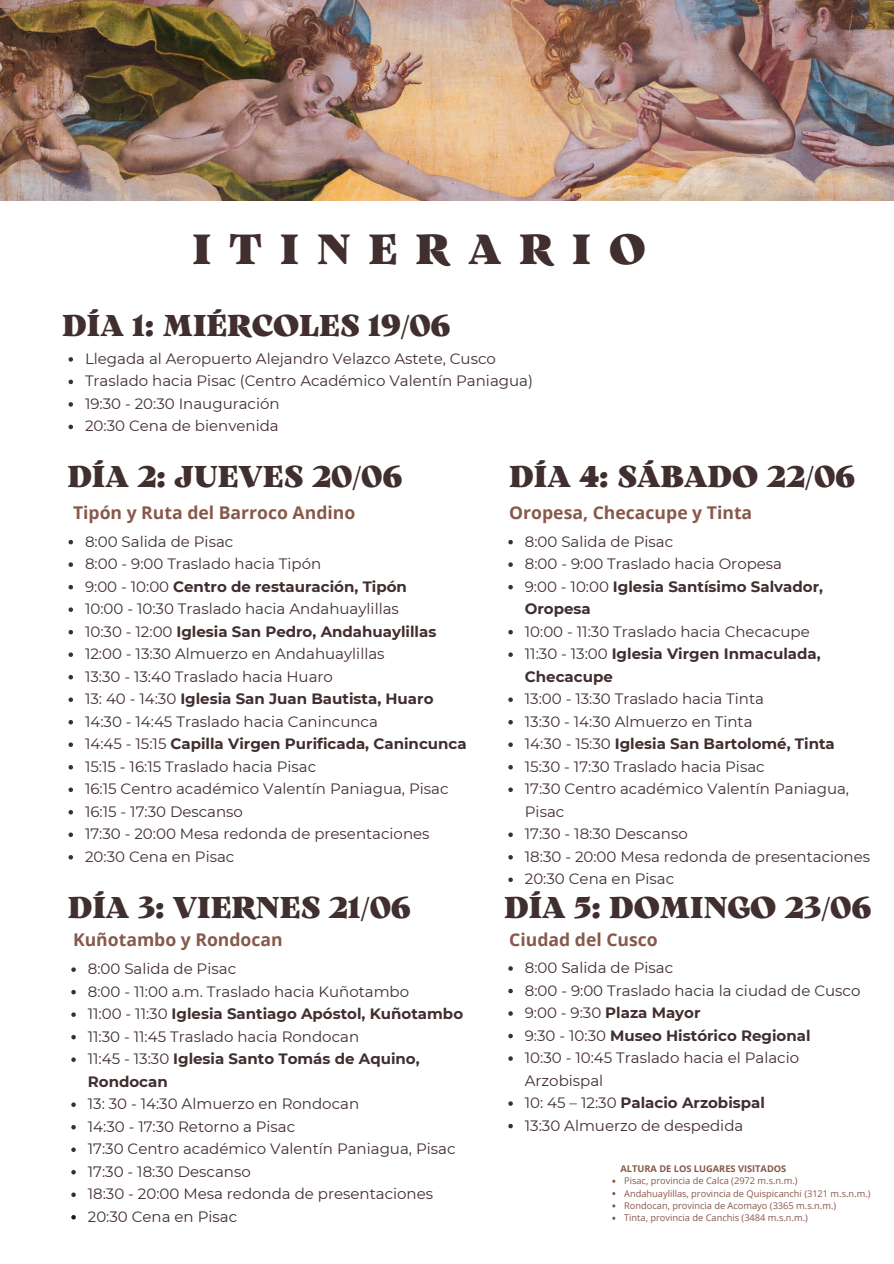
<style>
.page{position:relative;width:894px;height:1264px;background:#fff}
.page>*{position:absolute;margin:0;border:0;box-sizing:border-box;transform-origin:0 0}
.t1{font:800 42px "Arsenica Antiqua";letter-spacing:.435em;color:#412e2f}
.t2{font:800 30px "Arsenica Antiqua";color:#412e2f}
.t3{font:700 17.55px "Open Sans";color:#88594a}
.t4{font:15px/22.5px "Montserrat";color:#412e2f}
.t5{font:700 15px/22.5px "Montserrat";color:#412e2f}
.t6{font:9.3px "Open Sans";color:#88594a}
.t7{font:700 9.3px "Open Sans";color:#88594a}
.s1{font-weight:400}
</style>
<div class="page">
<img style="left:0;top:0;width:893px;height:201px">
<svg style="left:68px;top:357px;width:5px;height:4px"></svg>
<svg style="left:68px;top:379px;width:5px;height:5px"></svg>
<svg style="left:68px;top:402px;width:5px;height:4px"></svg>
<svg style="left:68px;top:424px;width:5px;height:5px"></svg>
<svg style="left:68px;top:540px;width:5px;height:4px"></svg>
<svg style="left:68px;top:562px;width:5px;height:5px"></svg>
<svg style="left:68px;top:585px;width:5px;height:4px"></svg>
<svg style="left:68px;top:607px;width:5px;height:5px"></svg>
<svg style="left:68px;top:630px;width:5px;height:4px"></svg>
<svg style="left:68px;top:652px;width:5px;height:5px"></svg>
<svg style="left:68px;top:675px;width:5px;height:4px"></svg>
<svg style="left:68px;top:697px;width:5px;height:5px"></svg>
<svg style="left:68px;top:720px;width:5px;height:4px"></svg>
<svg style="left:68px;top:742px;width:5px;height:5px"></svg>
<svg style="left:68px;top:765px;width:5px;height:4px"></svg>
<svg style="left:68px;top:787px;width:5px;height:5px"></svg>
<svg style="left:68px;top:810px;width:5px;height:4px"></svg>
<svg style="left:68px;top:832px;width:5px;height:5px"></svg>
<svg style="left:68px;top:855px;width:5px;height:4px"></svg>
<svg style="left:71px;top:967px;width:5px;height:4px"></svg>
<svg style="left:71px;top:989px;width:5px;height:5px"></svg>
<svg style="left:71px;top:1012px;width:5px;height:4px"></svg>
<svg style="left:71px;top:1034px;width:5px;height:5px"></svg>
<svg style="left:71px;top:1057px;width:5px;height:4px"></svg>
<svg style="left:71px;top:1102px;width:5px;height:4px"></svg>
<svg style="left:71px;top:1125px;width:5px;height:4px"></svg>
<svg style="left:71px;top:1147px;width:5px;height:4px"></svg>
<svg style="left:71px;top:1170px;width:5px;height:4px"></svg>
<svg style="left:71px;top:1192px;width:5px;height:4px"></svg>
<svg style="left:71px;top:1215px;width:5px;height:4px"></svg>
<svg style="left:508px;top:540px;width:4px;height:4px"></svg>
<svg style="left:508px;top:562px;width:4px;height:5px"></svg>
<svg style="left:508px;top:585px;width:4px;height:4px"></svg>
<svg style="left:508px;top:630px;width:4px;height:4px"></svg>
<svg style="left:508px;top:652px;width:4px;height:5px"></svg>
<svg style="left:508px;top:697px;width:4px;height:5px"></svg>
<svg style="left:508px;top:720px;width:4px;height:4px"></svg>
<svg style="left:508px;top:742px;width:4px;height:5px"></svg>
<svg style="left:508px;top:765px;width:4px;height:4px"></svg>
<svg style="left:508px;top:787px;width:4px;height:5px"></svg>
<svg style="left:508px;top:832px;width:4px;height:5px"></svg>
<svg style="left:508px;top:855px;width:4px;height:4px"></svg>
<svg style="left:508px;top:877px;width:4px;height:5px"></svg>
<svg style="left:508px;top:966px;width:4px;height:4px"></svg>
<svg style="left:508px;top:988px;width:4px;height:5px"></svg>
<svg style="left:508px;top:1011px;width:4px;height:4px"></svg>
<svg style="left:508px;top:1033px;width:4px;height:5px"></svg>
<svg style="left:508px;top:1056px;width:4px;height:4px"></svg>
<svg style="left:508px;top:1101px;width:4px;height:4px"></svg>
<svg style="left:508px;top:1123px;width:4px;height:5px"></svg>
<h1 class="t1" style="left:192px;top:233px;width:454px">ITINERARIO</h1>
<h2 class="t2" style="left:62px;top:314px;width:389px">DÍA 1: MIÉRCOLES 19/06</h2>
<p class="t4" style="left:85px;top:347px;width:412px">Llegada al Aeropuerto Alejandro Velazco Astete, Cusco</p>
<p class="t4" style="left:85px;top:370px;width:449px">Traslado hacia Pisac (Centro Académico Valentín Paniagua)</p>
<p class="t4" style="left:85px;top:392px;width:196px">19:30 - 20:30 Inauguración</p>
<p class="t4" style="left:85px;top:415px;width:195px">20:30 Cena de bienvenida</p>
<h2 class="t2" style="left:67px;top:465px;width:336px">DÍA 2: JUEVES 20/06</h2>
<h2 class="t3" style="left:73px;top:500px;width:284px">Tipón y Ruta del Barroco Andino</h2>
<h3 class="t4" style="left:85px;top:530px;width:150px">8:00 Salida de Pisac</h3>
<h3 class="t4" style="left:85px;top:552px;width:238px">8:00 - 9:00 Traslado hacia Tipón</h3>
<p class="t5" style="left:85px;top:575px;width:323px"><span class="s1">9:00 - 10:00</span> Centro de restauración, Tipón</p>
<p class="t4" style="left:85px;top:597px;width:315px">10:00 - 10:30 Traslado hacia Andahuaylillas</p>
<p class="t5" style="left:85px;top:620px;width:353px"><span class="s1">10:30 - 12:00</span> Iglesia San Pedro, Andahuaylillas</p>
<p class="t4" style="left:85px;top:642px;width:301px">12:00 - 13:30 Almuerzo en Andahuaylillas</p>
<p class="t4" style="left:85px;top:665px;width:249px">13:30 - 13:40 Traslado hacia Huaro</p>
<p class="t5" style="left:85px;top:687px;width:350px"><span class="s1">13: 40 - 14:30</span> Iglesia San Juan Bautista, Huaro</p>
<p class="t4" style="left:85px;top:710px;width:294px">14:30 - 14:45 Traslado hacia Canincunca</p>
<p class="t5" style="left:85px;top:732px;width:383px"><span class="s1">14:45 - 15:15</span> Capilla Virgen Purificada, Canincunca</p>
<p class="t4" style="left:85px;top:755px;width:232px">15:15 - 16:15 Traslado hacia Pisac</p>
<p class="t4" style="left:85px;top:777px;width:365px">16:15 Centro académico Valentín Paniagua, Pisac</p>
<p class="t4" style="left:85px;top:800px;width:159px">16:15 - 17:30 Descanso</p>
<p class="t4" style="left:85px;top:822px;width:346px">17:30 - 20:00 Mesa redonda de presentaciones</p>
<p class="t4" style="left:85px;top:845px;width:151px">20:30 Cena en Pisac</p>
<p class="t2" style="left:68px;top:896px;width:344px">DÍA 3: VIERNES 21/06</p>
<p class="t3" style="left:73px;top:927px;width:211px">Kuñotambo y Rondocan</p>
<p class="t4" style="left:88px;top:957px;width:150px">8:00 Salida de Pisac</p>
<p class="t4" style="left:88px;top:980px;width:323px">8:00 - 11:00 a.m. Traslado hacia Kuñotambo</p>
<p class="t5" style="left:88px;top:1002px;width:377px"><span class="s1">11:00 - 11:30</span> Iglesia Santiago Apóstol, Kuñotambo</p>
<p class="t4" style="left:88px;top:1025px;width:273px">11:30 - 11:45 Traslado hacia Rondocan</p>
<p class="t5" style="left:88px;top:1047px;width:333px"><span class="s1">11:45 - 13:30</span> Iglesia Santo Tomás de Aquino,<br>Rondocan</p>
<p class="t4" style="left:88px;top:1092px;width:273px">13: 30 - 14:30 Almuerzo en Rondocan</p>
<p class="t4" style="left:88px;top:1115px;width:209px">14:30 - 17:30 Retorno a Pisac</p>
<p class="t4" style="left:88px;top:1137px;width:369px">17:30 Centro académico Valentín Paniagua, Pisac</p>
<p class="t4" style="left:88px;top:1160px;width:164px">17:30 - 18:30 Descanso</p>
<p class="t4" style="left:88px;top:1182px;width:347px">18:30 - 20:00 Mesa redonda de presentaciones</p>
<p class="t4" style="left:88px;top:1205px;width:151px">20:30 Cena en Pisac</p>
<p class="t2" style="left:509px;top:465px;width:347px">DÍA 4: SÁBADO 22/06</p>
<p class="t3" style="left:509px;top:500px;width:244px">Oropesa, Checacupe y Tinta</p>
<h2 class="t4" style="left:524px;top:530px;width:150px">8:00 Salida de Pisac</h2>
<h3 class="t4" style="left:524px;top:552px;width:259px">8:00 - 9:00 Traslado hacia Oropesa</h3>
<h2 class="t5" style="left:524px;top:575px;width:300px"><span class="s1">9:00 - 10:00</span> Iglesia Santísimo Salvador,<br>Oropesa</h2>
<h3 class="t4" style="left:524px;top:620px;width:286px">10:00 - 11:30 Traslado hacia Checacupe</h3>
<p class="t5" style="left:524px;top:642px;width:297px"><span class="s1">11:30 - 13:00</span> Iglesia Virgen Inmaculada,<br>Checacupe</p>
<p class="t4" style="left:524px;top:687px;width:241px">13:00 - 13:30 Traslado hacia Tinta</p>
<p class="t4" style="left:524px;top:710px;width:229px">13:30 - 14:30 Almuerzo en Tinta</p>
<p class="t5" style="left:524px;top:732px;width:311px"><span class="s1">14:30 - 15:30</span> Iglesia San Bartolomé, Tinta</p>
<p class="t4" style="left:524px;top:755px;width:241px">15:30 - 17:30 Traslado hacia Pisac</p>
<p class="t4" style="left:524px;top:777px;width:326px">17:30 Centro académico Valentín Paniagua,<br>Pisac</p>
<p class="t4" style="left:524px;top:822px;width:164px">17:30 - 18:30 Descanso</p>
<p class="t4" style="left:524px;top:845px;width:347px">18:30 - 20:00 Mesa redonda de presentaciones</p>
<p class="t4" style="left:524px;top:867px;width:151px">20:30 Cena en Pisac</p>
<p class="t2" style="left:504px;top:896px;width:368px">DÍA 5: DOMINGO 23/06</p>
<p class="t3" style="left:509px;top:927px;width:150px">Ciudad del Cusco</p>
<p class="t4" style="left:524px;top:956px;width:150px">8:00 Salida de Pisac</p>
<p class="t4" style="left:524px;top:978px;width:337px">8:00 - 9:00 Traslado hacia la ciudad de Cusco</p>
<p class="t5" style="left:524px;top:1001px;width:177px"><span class="s1">9:00 - 9:30</span> Plaza Mayor</p>
<p class="t5" style="left:524px;top:1023px;width:287px"><span class="s1">9:30 - 10:30</span> Museo Histórico Regional</p>
<p class="t4" style="left:524px;top:1046px;width:276px">10:30 - 10:45 Traslado hacia el Palacio<br>Arzobispal</p>
<p class="t5" style="left:524px;top:1091px;width:241px"><span class="s1">10: 45 – 12:30</span> Palacio Arzobispal</p>
<p class="t4" style="left:524px;top:1113px;width:220px">13:30 Almuerzo de despedida</p>
<h5 class="t7" style="left:620px;top:1161px;width:167px">ALTURA DE LOS LUGARES VISITADOS</h5>
<p class="t6" style="left:624px;top:1174px;width:175px">Pisac, provincia de Calca (2972 m.s.n.m.)</p>
<p class="t6" style="left:624px;top:1186px;width:248px">Andahuaylillas, provincia de Quispicanchi (3121 m.s.n.m.)</p>
<p class="t6" style="left:624px;top:1199px;width:213px">Rondocan, provincia de Acomayo (3365 m.s.n.m.)</p>
<p class="t6" style="left:624px;top:1211px;width:185px">Tinta, provincia de Canchis (3484 m.s.n.m.)</p>
</div>
